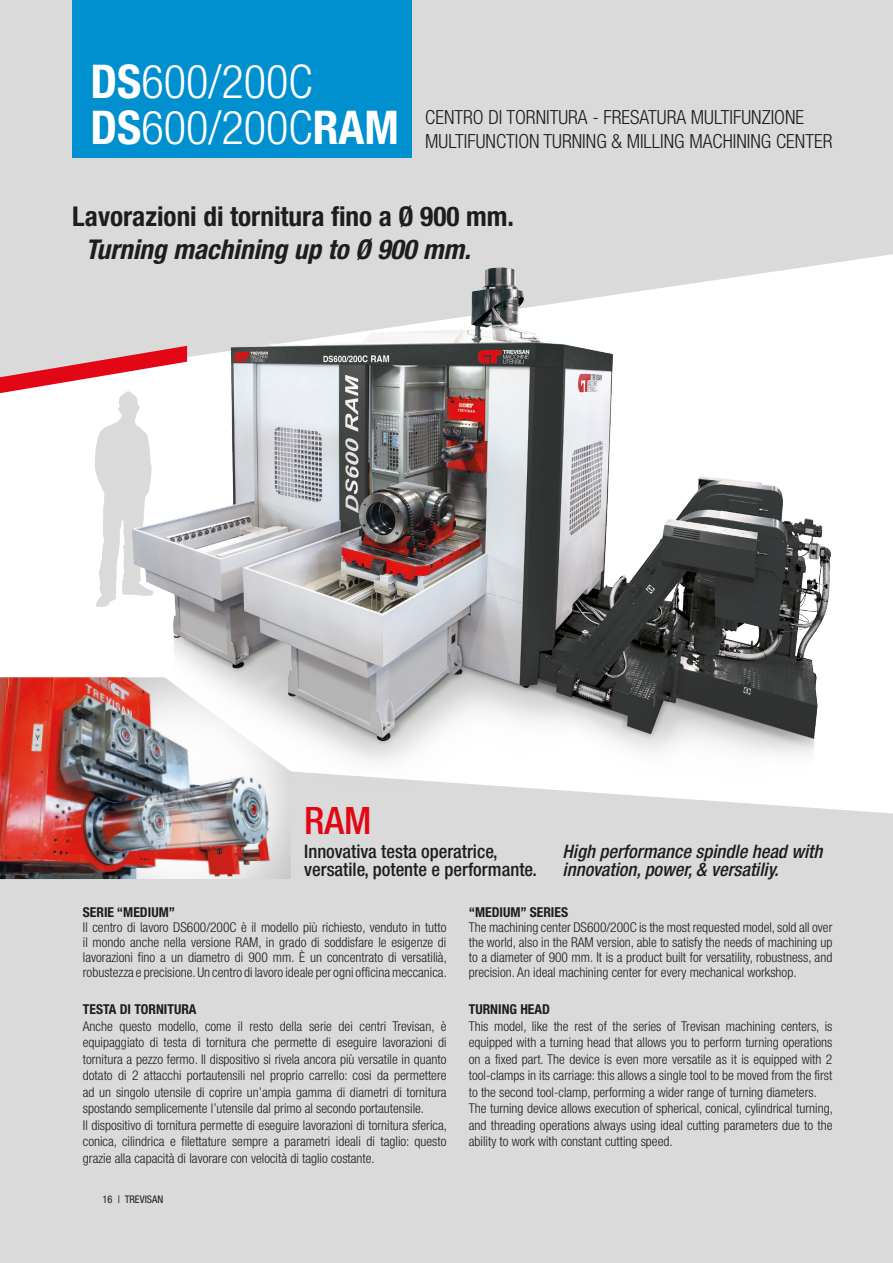
<style>
.page{position:relative;width:893px;height:1263px;background:#fff}
.page>*{position:absolute;margin:0;border:0;box-sizing:border-box;transform-origin:0 0}
.t1{font:300 condensed 46.65px/46.7px "Helvetica Neue";color:#fff}
.t2{font:500 condensed 37.8px "Helvetica Neue";color:#e30614}
.t3{font:700 condensed 27.3px "Helvetica Neue";color:#1d1d1b}
.t4{font:italic 700 condensed 27.3px "Helvetica Neue";color:#1d1d1b}
.t5{font:300 condensed 19.5px/24px "Helvetica Neue";color:#1d1d1b}
.t6{font:italic 500 condensed 18.6px/18.6px "Helvetica Neue";color:#1d1d1b}
.t7{font:500 condensed 18.6px/18.6px "Helvetica Neue";color:#1d1d1b}
.t8{font:700 condensed 13.65px "Helvetica Neue";color:#1d1d1b}
.t9{font:300 condensed 13.5px/16.5px "Helvetica Neue";color:#1d1d1b;text-align:justify}
.t10{font:condensed 10.5px "Helvetica Neue";color:#1d1d1b}
.s1{font-weight:700}
</style>
<div class="page">
<div style="left:0;top:0;width:893px;height:346px;background:#dadada"></div>
<div style="left:0;top:809px;width:893px;height:454px;background:#dadada"></div>
<div style="left:72px;top:0;width:339px;height:157px;background:#008fcf"></div>
<svg style="left:0;top:346px;width:123px;height:261px"></svg>
<img style="left:0;top:677px;width:291px;height:202px">
<img style="left:123px;top:260px;width:715px;height:608px">
<h1 class="t1" style="left:90px;top:57px;width:310px"><span class="s1">DS</span>600/200C<br><span class="s1">DS</span>600/200C<span class="s1">RAM</span></h1>
<h3 class="t5" style="left:425px;top:105px;width:409px">CENTRO DI TORNITURA - FRESATURA MULTIFUNZIONE<br>MULTIFUNCTION TURNING &amp; MILLING MACHINING CENTER</h3>
<h3 class="t3" style="left:72px;top:200px;width:443px">Lavorazioni di tornitura fino a Ø 900 mm.</h3>
<h3 class="t4" style="left:85px;top:232px;width:387px">Turning machining up to Ø 900 mm.</h3>
<h2 class="t2" style="left:304px;top:798px;width:69px">RAM</h2>
<h3 class="t7" style="left:304px;top:841px;width:234px">Innovativa testa operatrice, versatile, potente e performante.</h3>
<h3 class="t6" style="left:563px;top:841px;width:261px">High performance spindle head with innovation, power, &amp; versatiliy.</h3>
<p class="t8" style="left:83px;top:904px;width:94px">SERIE “MEDIUM”</p>
<p class="t9" style="left:83px;top:920px;width:366px;line-height:15px">Il centro di lavoro DS600/200C è il modello più richiesto, venduto in tutto il mondo anche nella versione RAM, in grado di soddisfare le esigenze di lavorazioni fino a un diametro di 900 mm. È un concentrato di versatilià, robustezza e precisione. Un centro di lavoro ideale per ogni officina meccanica.</p>
<p class="t8" style="left:83px;top:1001px;width:115px">TESTA DI TORNITURA</p>
<p class="t9" style="left:83px;top:1017px;width:366px;text-align:left">Anche questo modello, come il resto della serie dei centri Trevisan, è equipaggiato di testa di tornitura che permette di eseguire lavorazioni di tornitura a pezzo fermo. Il dispositivo si rivela ancora più versatile in quanto dotato di 2 attacchi portautensili nel proprio carrello: cosi da permettere ad un singolo utensile di coprire un’ampia gamma di diametri di tornitura spostando semplicemente l’utensile dal primo al secondo portautensile.<br>Il dispositivo di tornitura permette di eseguire lavorazioni di tornitura sferica, conica, cilindrica e filettature sempre a parametri ideali di taglio: questo grazie alla capacità di lavorare con velocità di taglio costante.</p>
<p class="t10" style="left:103px;top:1193px;width:62px">16 | TREVISAN</p>
<p class="t8" style="left:469px;top:904px;width:101px">“MEDIUM” SERIES</p>
<p class="t9" style="left:469px;top:920px;width:365px;line-height:15px">The machining center DS600/200C is the most requested model, sold all over the world, also in the RAM version, able to satisfy the needs of machining up to a diameter of 900 mm. It is a product built for versatility, robustness, and precision. An ideal machining center for every mechanical workshop.</p>
<p class="t8" style="left:469px;top:1001px;width:83px">TURNING HEAD</p>
<p class="t9" style="left:469px;top:1017px;width:366px;text-align:left">This model, like the rest of the series of Trevisan machining centers, is equipped with a turning head that allows you to perform turning operations on a fixed part. The device is even more versatile as it is equipped with 2 tool-clamps in its carriage: this allows a single tool to be moved from the first to the second tool-clamp, performing a wider range of turning diameters.<br>The turning device allows execution of spherical, conical, cylindrical turning, and threading operations always using ideal cutting parameters due to the ability to work with constant cutting speed.</p>
</div>
